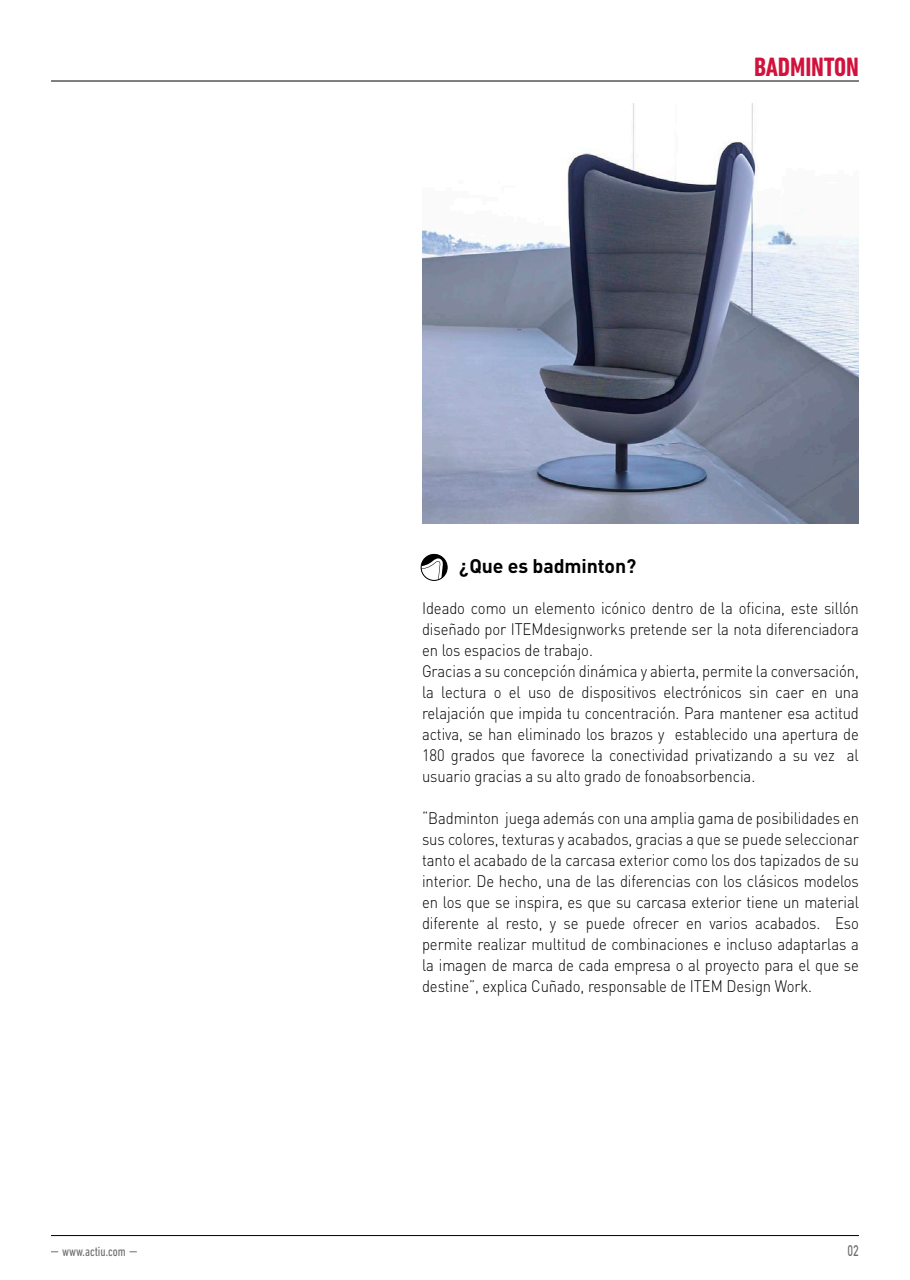
<style>
.page{position:relative;width:910px;height:1280px;background:#fff}
.page>*{position:absolute;margin:0;border:0;box-sizing:border-box;transform-origin:0 0}
.t1{font:700 condensed 27px "DIN Next LT Pro";letter-spacing:-.005em;color:#d1123c}
.t2{font:700 19.5px "DIN Pro";letter-spacing:-.005em;color:#000}
.t3{font:300 16.5px/21px "DIN Pro";letter-spacing:-.005em;color:#000;scale:.9 1}
.t4{font:500 15.15px "DIN Pro";color:#6e6e6e;scale:.7 1}
.t5{font:condensed 13.5px "DIN Next LT Pro";color:#6e6e6e}
</style>
<div class="page">
<hr style="left:51px;top:81px;width:808px;height:1px;background:#000">
<hr style="left:51px;top:1235px;width:808px;height:1px;background:#000">
<div style="left:421px;top:554px;width:26px;height:26px;background:#000;border-radius:50%"></div>
<svg style="left:421px;top:557px;width:22px;height:23px"></svg>
<div style="left:421px;top:554px;width:26px;height:27px;border:1px solid #000;border-radius:50%"></div>
<img style="left:422px;top:103px;width:437px;height:421px">
<h1 class="t1" style="left:754px;top:51px;width:106px">BADMINTON</h1>
<p class="t2" style="left:459px;top:553px;width:179px">¿Que es badminton?</p>
<p class="t3" style="left:422px;top:596px;width:487px">Ideado como un elemento icónico dentro de la oficina, este sillón diseñado por ITEMdesignworks pretende ser la nota diferenciadora en los espacios de trabajo.<br>Gracias a su concepción dinámica y abierta, permite la conversación, la lectura o el uso de dispositivos electrónicos sin caer en una relajación que impida tu concentración. Para mantener esa actitud activa, se han eliminado los brazos y establecido una apertura de 180 grados que favorece la conectividad privatizando a su vez al usuario gracias a su alto grado de fonoabsorbencia.</p>
<p class="t3" style="left:422px;top:806px;width:487px;text-align:justify">“Badminton juega además con una amplia gama de posibilidades en sus colores, texturas y acabados, gracias a que se puede seleccionar tanto el acabado de la carcasa exterior como los dos tapizados de su interior. De hecho, una de las diferencias con los clásicos modelos en los que se inspira, es que su carcasa exterior tiene un material diferente al resto, y se puede ofrecer en varios acabados. Eso permite realizar multitud de combinaciones e incluso adaptarlas a la imagen de marca de cada empresa o al proyecto para el que se destine”, explica Cuñado, responsable de ITEM Design Work.</p>
<p class="t5" style="left:62px;top:1243px;width:65px">www.actiu.com</p>
<p class="t4" style="left:848px;top:1240px;width:18px">02</p>
</div>
